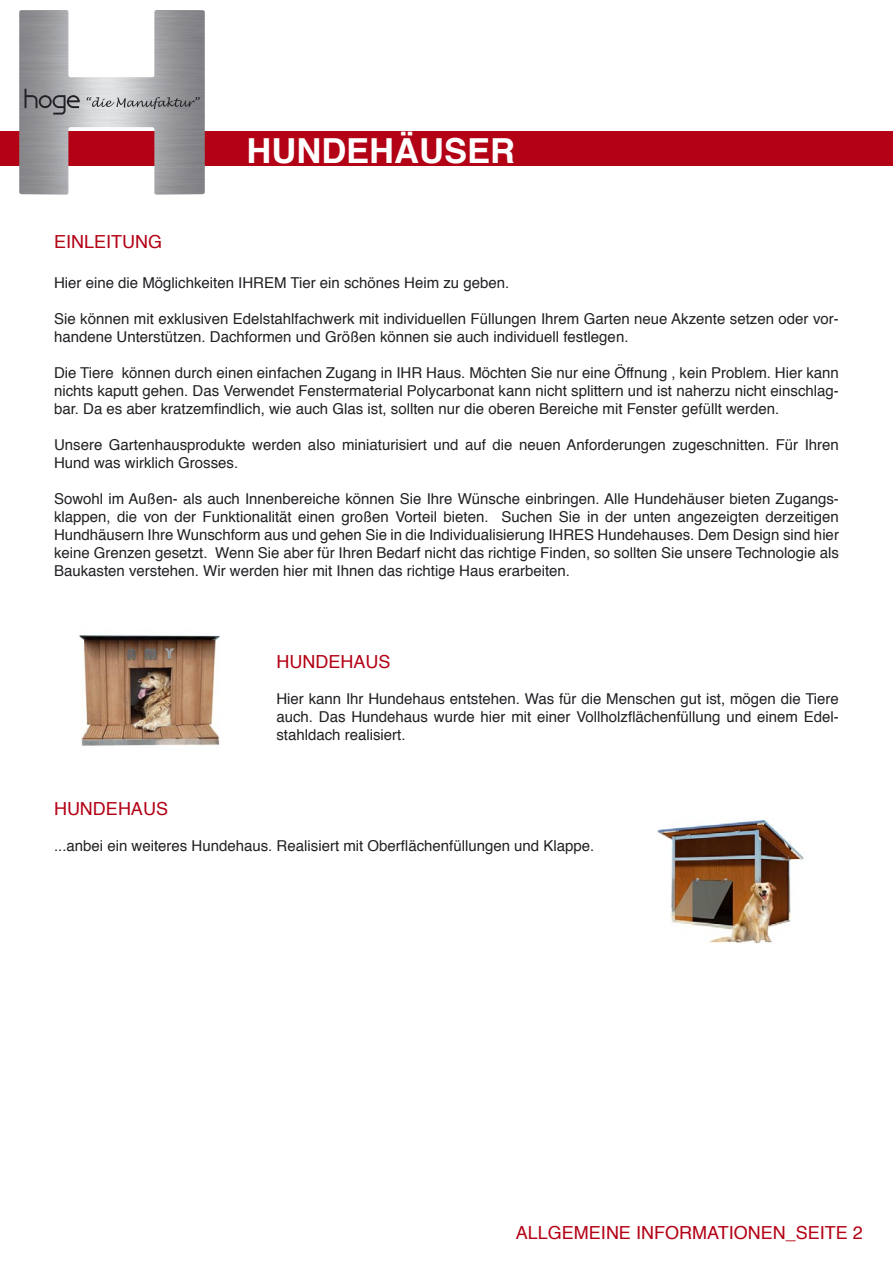
<style>
.page{position:relative;width:893px;height:1263px;background:#fff}
.page>*{position:absolute;margin:0;border:0;box-sizing:border-box;transform-origin:0 0}
.t1{font:700 34.5px "Helvetica";color:#fff}
.t2{font:18px "Helvetica";color:#b30215}
.t3{font:15px/18px "Helvetica";color:#212125;text-align:justify}
</style>
<div class="page">
<div style="left:0;top:131px;width:893px;height:34px;background:#b30215"></div>
<img style="left:19px;top:10px;width:186px;height:185px">
<svg style="left:25px;top:89px;width:55px;height:26px"></svg>
<svg style="left:87px;top:97px;width:113px;height:12px"></svg>
<img style="left:79px;top:635px;width:141px;height:111px">
<img style="left:657px;top:819px;width:147px;height:125px">
<p class="t1" style="left:247px;top:120px;width:270px">HUNDEHÄUSER</p>
<p class="t2" style="left:54px;top:226px;width:110px">EINLEITUNG</p>
<p class="t3" style="left:54px;top:273px;width:457px">Hier eine die Möglichkeiten IHREM Tier ein schönes Heim zu geben.</p>
<p class="t3" style="left:54px;top:309px;width:786px">Sie können mit exklusiven Edelstahlfachwerk mit individuellen Füllungen Ihrem Garten neue Akzente setzen oder vor&shy;handene Unterstützen. Dachformen und Größen können sie auch individuell festlegen.</p>
<p class="t3" style="left:54px;top:363px;width:786px">Die Tiere können durch einen einfachen Zugang in IHR Haus. Möchten Sie nur eine Öffnung , kein Problem. Hier kann nichts kaputt gehen. Das Verwendet Fenstermaterial Polycarbonat kann nicht splittern und ist naherzu nicht einschlag&shy;bar. Da es aber kratzemfindlich, wie auch Glas ist, sollten nur die oberen Bereiche mit Fenster gefüllt werden.</p>
<p class="t3" style="left:54px;top:435px;width:786px">Unsere Gartenhausprodukte werden also miniaturisiert und auf die neuen Anforderungen zugeschnitten. Für Ihren<br>Hund was wirklich Grosses.</p>
<p class="t3" style="left:54px;top:489px;width:786px">Sowohl im Außen- als auch Innenbereiche können Sie Ihre Wünsche einbringen. Alle Hundehäuser bieten Zugangs&shy;klappen, die von der Funktionalität einen großen Vorteil bieten. Suchen Sie in der unten angezeigten derzeitigen Hundhäusern Ihre Wunschform aus und gehen Sie in die Individualisierung IHRES Hundehauses. Dem Design sind hier keine Grenzen gesetzt. Wenn Sie aber für Ihren Bedarf nicht das richtige Finden, so sollten Sie unsere Technologie als Baukasten verstehen. Wir werden hier mit Ihnen das richtige Haus erarbeiten.</p>
<p class="t2" style="left:276px;top:647px;width:115px">HUNDEHAUS</p>
<p class="t3" style="left:276px;top:690px;width:564px">Hier kann Ihr Hundehaus entstehen. Was für die Menschen gut ist, mögen die Tiere auch. Das Hundehaus wurde hier mit einer Vollholzflächenfüllung und einem Edel&shy;stahldach realisiert.</p>
<p class="t2" style="left:54px;top:793px;width:115px">HUNDEHAUS</p>
<p class="t3" style="left:54px;top:836px;width:542px">...anbei ein weiteres Hundehaus. Realisiert mit Oberflächenfüllungen und Klappe.</p>
<p class="t2" style="left:516px;top:1217px;width:348px">ALLGEMEINE INFORMATIONEN_SEITE 2</p>
</div>
